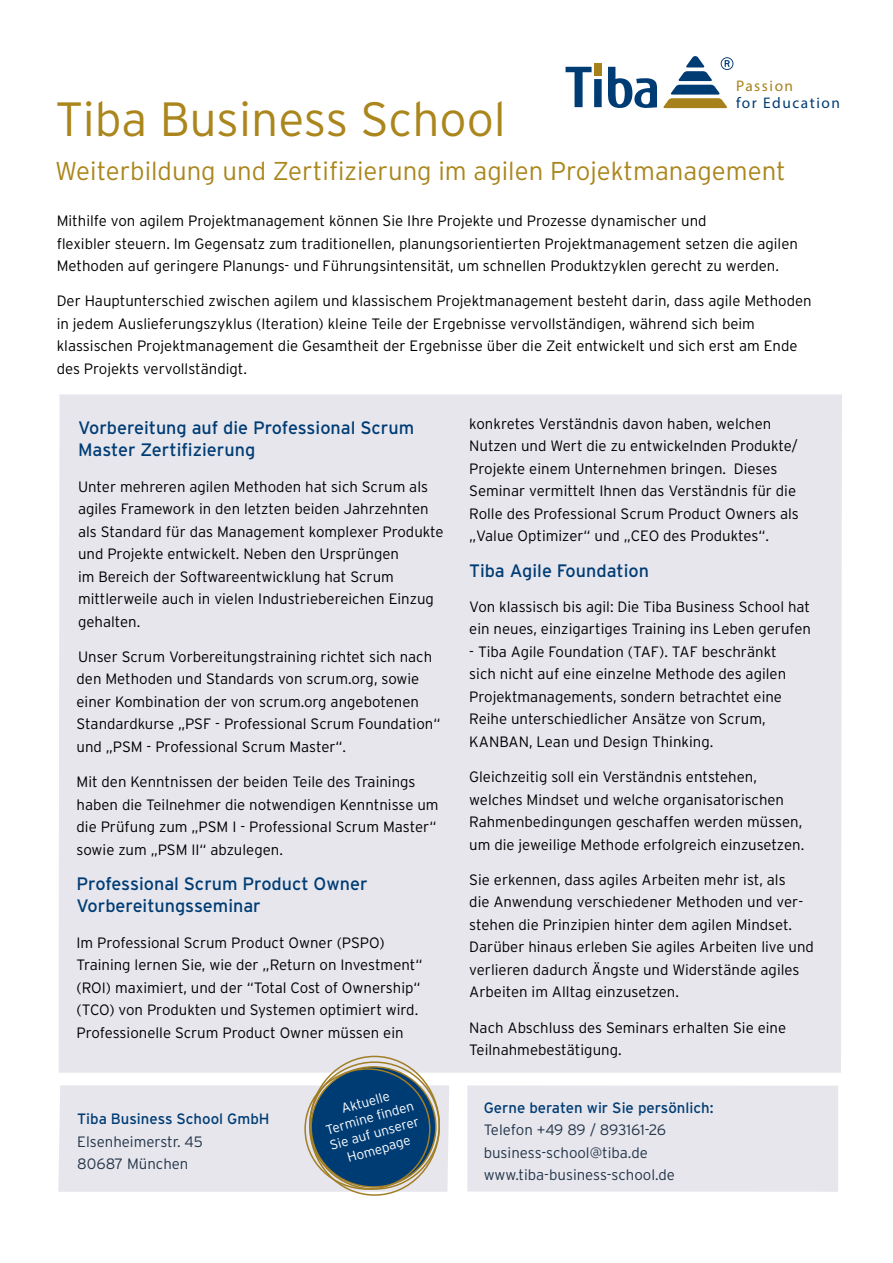
<style>
.page{position:relative;width:893px;height:1263px;background:#fff}
.page>*{position:absolute;margin:0;border:0;box-sizing:border-box;transform-origin:0 0}
.t1{font:300 48px "Interstate";color:#aa861d}
.t2{font:300 25.8px "Interstate";color:#aa861d}
.t3{font:18px/22.5px "Interstate";color:#003c74}
.t4{font:15.45px "Myriad Pro";letter-spacing:.1em;color:#003c74}
.t5{font:15.45px "Myriad Pro";letter-spacing:.1em;color:#a7811b}
.t6{font:300 15px/22.5px "Interstate";color:#000}
.t7{font:300 15px/22.5px "Interstate";color:#233549}
.t8{font:15px "Interstate";color:#003c74}
.t9{font:300 13.5px/16.2px "Interstate";color:#fff;text-align:center}
</style>
<div class="page">
<div style="left:59px;top:394px;width:783px;height:679px;background:#e7e6ed"></div>
<svg style="left:663px;top:56px;width:70px;height:52px"></svg>
<svg style="left:566px;top:67px;width:26px;height:40px"></svg>
<div style="left:594px;top:63px;width:7px;height:12px;background:#a7811b"></div>
<div style="left:594px;top:79px;width:8px;height:28px;background:#003c74"></div>
<svg style="left:608px;top:67px;width:49px;height:41px"></svg>
<div style="left:58px;top:1085px;width:391px;height:107px;background:#e7e6ed"></div>
<div style="left:467px;top:1085px;width:371px;height:107px;background:#e7e6ed"></div>
<div style="left:311px;top:1067px;width:125px;height:120px;background:#003c74;border-radius:50%"></div>
<div style="left:304px;top:1068px;width:127px;height:122px;border:2px solid #a07e25;border-radius:50%"></div>
<h1 class="t1" style="left:55px;top:90px;width:452px">Tiba Business School</h1>
<p class="t5" style="left:736px;top:77px;width:59px">Passion</p>
<p class="t4" style="left:736px;top:93px;width:106px">for Education</p>
<h2 class="t2" style="left:55px;top:156px;width:732px">Weiterbildung und Zertifizierung im agilen Projektmanagement</h2>
<p class="t6" style="left:57px;top:209px;width:743px">Mithilfe von agilem Projektmanagement können Sie Ihre Projekte und Prozesse dynamischer und<br>flexibler steuern. Im Gegensatz zum traditionellen, planungsorientierten Projektmanagement setzen die agilen<br>Methoden auf geringere Planungs- und Führungsintensität, um schnellen Produktzyklen gerecht zu werden.</p>
<p class="t6" style="left:57px;top:290px;width:756px">Der Hauptunterschied zwischen agilem und klassischem Projektmanagement besteht darin, dass agile Methoden in jedem Auslieferungszyklus (Iteration) kleine Teile der Ergebnisse vervollständigen, während sich beim klassischen Projektmanagement die Gesamtheit der Ergebnisse über die Zeit entwickelt und sich erst am Ende des Projekts vervollständigt.</p>
<p class="t3" style="left:78px;top:416px;width:338px">Vorbereitung auf die Professional Scrum<br>Master Zertifizierung</p>
<p class="t6" style="left:78px;top:475px;width:367px">Unter mehreren agilen Methoden hat sich Scrum als agiles Framework in den letzten beiden Jahrzehnten als Standard für das Management komplexer Produkte und Projekte entwickelt. Neben den Ursprüngen<br>im Bereich der Softwareentwicklung hat Scrum mittlerweile auch in vielen Industriebereichen Einzug gehalten.</p>
<p class="t6" style="left:77px;top:645px;width:365px">Unser Scrum Vorbereitungstraining richtet sich nach den Methoden und Standards von scrum.org, sowie einer Kombination der von scrum.org angebotenen Standardkurse „PSF - Professional Scrum Foundation“ und „PSM - Professional Scrum Master“.</p>
<p class="t6" style="left:77px;top:770px;width:364px">Mit den Kenntnissen der beiden Teile des Trainings haben die Teilnehmer die notwendigen Kenntnisse um die Prüfung zum „PSM I - Professional Scrum Master“ sowie zum „PSM II“ abzulegen.</p>
<p class="t3" style="left:77px;top:872px;width:292px">Professional Scrum Product Owner<br>Vorbereitungsseminar</p>
<p class="t6" style="left:77px;top:931px;width:347px">Im Professional Scrum Product Owner (PSPO)<br>Training lernen Sie, wie der „Return on Investment“ (ROI) maximiert, und der “Total Cost of Ownership“ (TCO) von Produkten und Systemen optimiert wird.<br>Professionelle Scrum Product Owner müssen ein</p>
<p class="t8" style="left:77px;top:1110px;width:194px">Tiba Business School GmbH</p>
<p class="t7" style="left:77px;top:1130px;width:127px">Elsenheimerstr. 45<br>80687 München</p>
<p class="t9" style="left:319px;top:1107px;width:94px;rotate:-16deg">Aktuelle<br>Termine fi nden<br>Sie auf unserer<br>Homepage</p>
<p class="t6" style="left:469px;top:412px;width:331px">konkretes Verständnis davon haben, welchen Nutzen und Wert die zu entwickelnden Produkte/ Projekte einem Unternehmen bringen. Dieses Seminar vermittelt Ihnen das Verständnis für die Rolle des Professional Scrum Product Owners als „Value Optimizer“ und „CEO des Produktes“.</p>
<p class="t3" style="left:469px;top:559px;width:181px">Tiba Agile Foundation</p>
<p class="t6" style="left:469px;top:595px;width:343px">Von klassisch bis agil: Die Tiba Business School hat ein neues, einzigartiges Training ins Leben gerufen</p>
<p class="t6" style="left:469px;top:640px;width:318px">- Tiba Agile Foundation (TAF). TAF beschränkt sich nicht auf eine einzelne Methode des agilen Projektmanagements, sondern betrachtet eine Reihe unterschiedlicher Ansätze von Scrum, KANBAN, Lean und Design Thinking.</p>
<p class="t6" style="left:469px;top:765px;width:336px">Gleichzeitig soll ein Verständnis entstehen, welches Mindset und welche organisatorischen Rahmenbedingungen geschaffen werden müssen, um die jeweilige Methode erfolgreich einzusetzen.</p>
<p class="t6" style="left:469px;top:868px;width:346px">Sie erkennen, dass agiles Arbeiten mehr ist, als<br>die Anwendung verschiedener Methoden und ver&shy;stehen die Prinzipien hinter dem agilen Mindset.<br>Darüber hinaus erleben Sie agiles Arbeiten live und verlieren dadurch Ängste und Widerstände agiles Arbeiten im Alltag einzusetzen.</p>
<p class="t6" style="left:469px;top:1016px;width:318px">Nach Abschluss des Seminars erhalten Sie eine<br>Teilnahmebestätigung.</p>
<p class="t8" style="left:484px;top:1098px;width:231px">Gerne beraten wir Sie persönlich:</p>
<p class="t7" style="left:484px;top:1118px;width:193px">Telefon +49 89 / 893161-26 business-school@tiba.de www.tiba-business-school.de</p>
</div>
